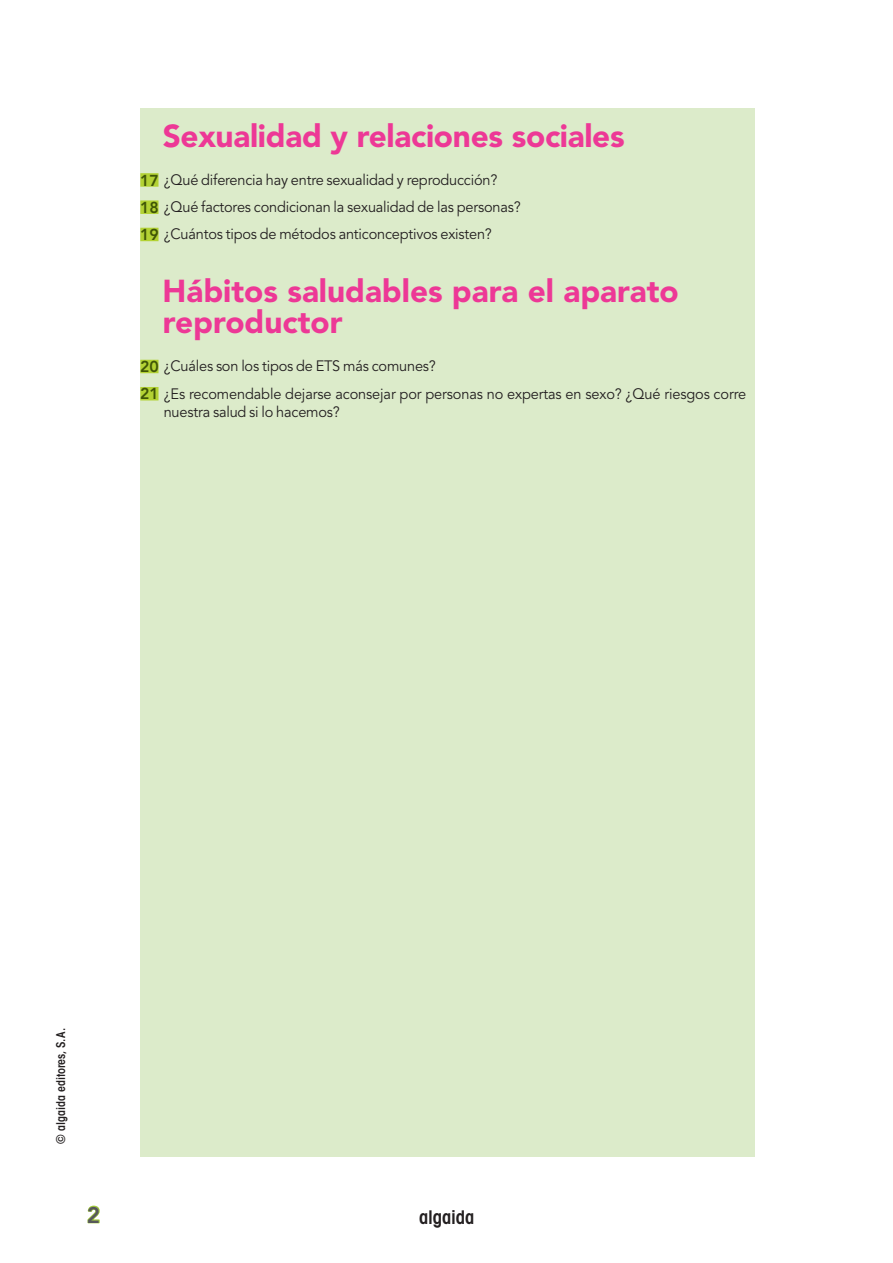
<style>
.page{position:relative;width:893px;height:1263px;background:#fff}
.page>*{position:absolute;margin:0;border:0;box-sizing:border-box;transform-origin:0 0}
.t1{font:900 31.5px/31.5px "Avenir LT Std";color:#ed3896}
.t2{font:800 22.5px "Avenir LT Std";color:#57585a}
.t3{font:600 condensed 18.9px "Avant Garde";color:#231f20}
.t4{font:15px/27.3px "Avenir LT Std";letter-spacing:-.015em;color:#231f20}
.t5{font:600 condensed 12px "ITC Avant Garde Std";color:#231f20}
.s1{font-weight:800;font-size:15.75px;color:#3f5507}
</style>
<div class="page">
<svg style="left:87px;top:1205px;width:13px;height:19px"></svg>
<div style="left:140px;top:108px;width:615px;height:1049px;background:#dcebca"></div>
<div style="left:140px;top:173px;width:18px;height:14px;background:#b3d234"></div>
<div style="left:140px;top:200px;width:18px;height:14px;background:#b3d234"></div>
<div style="left:140px;top:228px;width:18px;height:13px;background:#b3d234"></div>
<div style="left:140px;top:360px;width:18px;height:13px;background:#b3d234"></div>
<div style="left:140px;top:387px;width:18px;height:13px;background:#b3d234"></div>
<h1 class="t1" style="left:163px;top:120px;width:463px">Sexualidad y relaciones sociales</h1>
<p class="t4" style="left:140px;top:166px;width:382px"><span class="s1">17</span> ¿Qué diferencia hay entre sexualidad y reproducción?<br><span class="s1">18</span> ¿Qué factores condicionan la sexualidad de las personas?<br><span class="s1">19</span> ¿Cuántos tipos de métodos anticonceptivos existen?</p>
<h1 class="t1" style="left:163px;top:275px;width:518px">Hábitos saludables para el aparato reproductor</h1>
<p class="t4" style="left:140px;top:353px;width:607px"><span class="s1">20</span> ¿Cuáles son los tipos de ETS más comunes?<br><span class="s1">21</span> ¿Es recomendable dejarse aconsejar por personas no expertas en sexo? ¿Qué riesgos corre</p>
<p class="t4" style="left:164px;top:399px;width:178px">nuestra salud si lo hacemos?</p>
<p class="t5" style="left:53px;top:1144px;width:117px;rotate:-90deg">© algaida editores, S.A.</p>
<h2 class="t2" style="left:87px;top:1201px;width:15px">2</h2>
<p class="t3" style="left:419px;top:1206px;width:57px">algaida</p>
</div>
